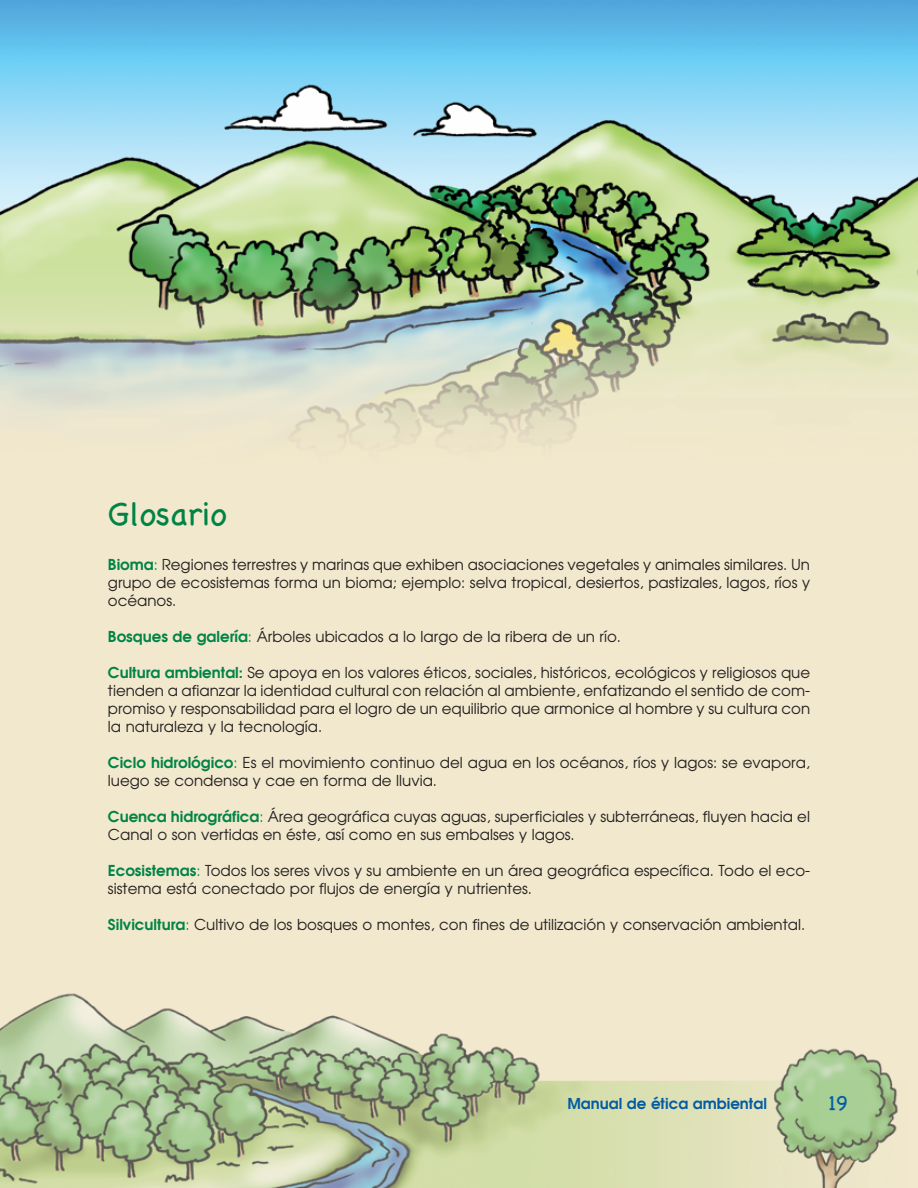
<style>
.page{position:relative;width:918px;height:1188px;background:#fff}
.page>*{position:absolute;margin:0;border:0;box-sizing:border-box;transform-origin:0 0}
.t1{font:33px "Chalkboard";color:#008345}
.t2{font:21px "Chalkboard";color:#015ca3}
.t3{font:15px/18px "Avant Garde";color:#231f20}
.t4{font:600 15px "Avant Garde";color:#015ca3}
.s1{font-weight:600;color:#008345}
.s2{color:#008345}
</style>
<div class="page">
<img style="left:0;top:0;width:918px;height:1188px">
<h1 class="t1" style="left:108px;top:493px;width:120px">Glosario</h1>
<p class="t3" style="left:108px;top:556px;width:704px;text-align:justify"><span class="s1">Bioma</span><span class="s2">:</span> Regiones terrestres y marinas que exhiben asociaciones vegetales y animales similares. Un grupo de ecosistemas forma un bioma; ejemplo: selva tropical, desiertos, pastizales, lagos, ríos y océanos.</p>
<p class="t3" style="left:108px;top:628px;width:515px"><span class="s1">Bosques de galería</span><span class="s2">:</span> Árboles ubicados a lo largo de la ribera de un río.</p>
<p class="t3" style="left:108px;top:664px;width:704px;text-align:justify"><span class="s1">Cultura ambiental:</span> Se apoya en los valores éticos, sociales, históricos, ecológicos y religiosos que tienden a afianzar la identidad cultural con relación al ambiente, enfatizando el sentido de com&shy;promiso y responsabilidad para el logro de un equilibrio que armonice al hombre y su cultura con la naturaleza y la tecnología.</p>
<p class="t3" style="left:108px;top:754px;width:704px"><span class="s1">Ciclo hidrológico</span><span class="s2">:</span> Es el movimiento continuo del agua en los océanos, ríos y lagos: se evapora, luego se condensa y cae en forma de lluvia.</p>
<p class="t3" style="left:108px;top:808px;width:704px"><span class="s1">Cuenca hidrográfica</span><span class="s2">:</span> Área geográfica cuyas aguas, superficiales y subterráneas, fluyen hacia el<br>Canal o son vertidas en éste, así como en sus embalses y lagos.</p>
<p class="t3" style="left:108px;top:862px;width:704px"><span class="s1">Ecosistemas</span><span class="s2">:</span> Todos los seres vivos y su ambiente en un área geográfica específica. Todo el eco&shy;sistema está conectado por flujos de energía y nutrientes.</p>
<p class="t3" style="left:108px;top:916px;width:699px"><span class="s1">Silvicultura</span><span class="s2">:</span> Cultivo de los bosques o montes, con fines de utilización y conservación ambiental.</p>
<p class="t4" style="left:567px;top:1094px;width:201px">Manual de ética ambiental</p>
<h2 class="t2" style="left:828px;top:1089px;width:21px">19</h2>
</div>
